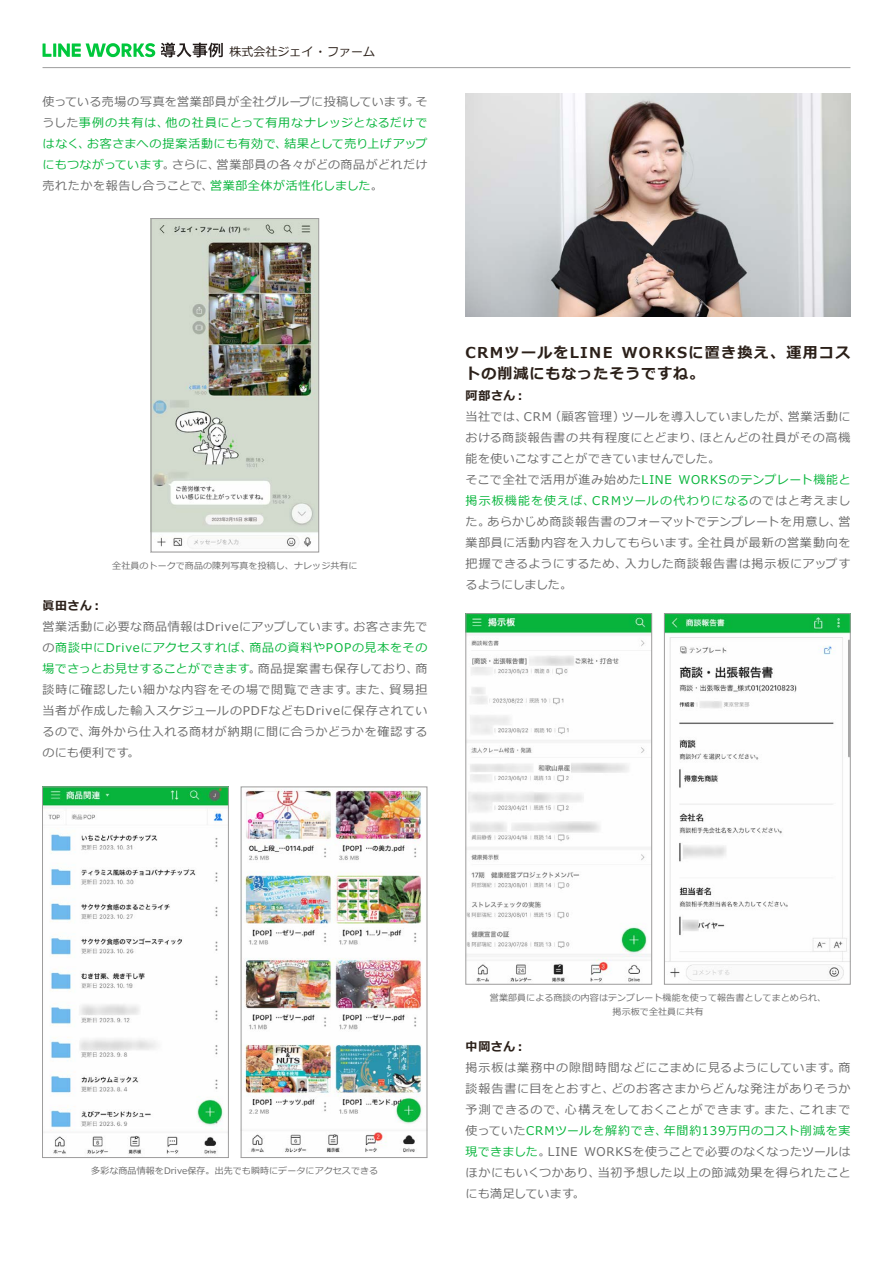
<style>
.page{position:relative;width:893px;height:1263px;background:#fff}
.page>*{position:absolute;margin:0;border:0;box-sizing:border-box;transform-origin:0 0}
.t1{font:700 15px/21px "Meiryo";letter-spacing:.065em;color:#2b2019}
.t2{font:700 15px "Meiryo";letter-spacing:.085em;color:#2b2019}
.t3{font:12px/21px "Meiryo";letter-spacing:.05em;color:#6a6a6a}
.t4{font:12px "Meiryo";letter-spacing:.05em;color:#07b53b}
.t5{font:12px/21px "Meiryo";letter-spacing:.025em;color:#6a6a6a}
.t6{font:12px "Meiryo";letter-spacing:.03em;color:#6a6a6a}
.t7{font:12px/21px "Meiryo";letter-spacing:.01em;color:#6a6a6a}
.t8{font:12px "Meiryo";letter-spacing:.07em;color:#6a6a6a}
.t9{font:12px "Meiryo";letter-spacing:.015em;color:#07b53b}
.t10{font:12px "Meiryo";letter-spacing:.075em;color:#6a6a6a}
.t11{font:700 12px "Meiryo";letter-spacing:.045em;color:#2b2019}
.t12{font:12px "Meiryo";color:#2b2019}
.t13{font:12px "Meiryo";color:#07b53b}
.t14{font:12px "Meiryo";letter-spacing:.025em;color:#07b53b}
.t15{font:12px "Meiryo";letter-spacing:.09em;color:#07b53b}
.t16{font:12px "Meiryo";letter-spacing:.085em;color:#6a6a6a}
.t17{font:9px/13.5px "Meiryo";letter-spacing:.01em;color:#6b6b6b;text-align:center}
.s1{color:#6a6a6a}
.s2{color:#07b53b}
</style>
<div class="page">
<hr style="left:43px;top:67px;width:807px;height:1px;background:#9e9e9e">
<svg style="left:161px;top:43px;width:62px;height:14px"></svg>
<svg style="left:43px;top:43px;width:112px;height:14px"></svg>
<img style="left:44px;top:789px;width:183px;height:365px">
<div style="left:42px;top:787px;width:187px;height:371px;border:1px solid #9d9c9c"></div>
<img style="left:243px;top:789px;width:179px;height:364px">
<div style="left:241px;top:787px;width:186px;height:371px;border:1px solid #9d9c9c"></div>
<img style="left:468px;top:615px;width:182px;height:367px">
<div style="left:466px;top:613px;width:186px;height:371px;border:1px solid #9d9c9c"></div>
<img style="left:666px;top:615px;width:182px;height:366px">
<div style="left:664px;top:613px;width:186px;height:371px;border:1px solid #9d9c9c"></div>
<img style="left:466px;top:94px;width:384px;height:223px">
<img style="left:153px;top:220px;width:164px;height:329px">
<div style="left:151px;top:218px;width:168px;height:334px;border:1px solid #9d9c9c"></div>
<p class="t12" style="left:230px;top:43px;width:147px">株式会社ジェイ・ファーム</p>
<p class="t6" style="left:43px;top:94px;width:378px">使っている売場の写真を営業部員が全社グループに投稿しています。</p>
<p class="t4" style="left:166px;top:115px;width:263px">他の社員にとって有用なナレッジとなるだけで</p>
<p class="t3" style="left:415px;top:92px;width:13px">そ</p>
<p class="t4" style="left:43px;top:115px;width:128px"><span class="s1">うした</span>事例の共有は、</p>
<p class="t13" style="left:284px;top:136px;width:144px">結果として売り上げアップ</p>
<p class="t4" style="left:87px;top:136px;width:202px">お客さまへの提案活動にも有効で、</p>
<p class="t4" style="left:43px;top:136px;width:49px">はなく、</p>
<p class="t3" style="left:217px;top:155px;width:212px">営業部員の各々がどの商品がどれだけ</p>
<p class="t14" style="left:43px;top:157px;width:134px">にもつながっています<span class="s1">。</span></p>
<p class="t3" style="left:172px;top:155px;width:50px">さらに、</p>
<p class="t4" style="left:210px;top:178px;width:174px">営業部全体が活性化しました<span class="s1">。</span></p>
<p class="t3" style="left:43px;top:176px;width:173px">売れたかを報告し合うことで、</p>
<p class="t11" style="left:43px;top:597px;width:62px">眞田さん：</p>
<p class="t17" style="left:112px;top:559px;width:247px">全社員のトークで商品の陳列写真を投稿し、ナレッジ共有に</p>
<p class="t3" style="left:43px;top:617px;width:315px">営業活動に必要な商品情報はDriveにアップしています。</p>
<p class="t4" style="left:249px;top:640px;width:179px">商品の資料やPOPの見本をその</p>
<p class="t3" style="left:353px;top:617px;width:75px">お客さま先で</p>
<p class="t4" style="left:43px;top:640px;width:211px"><span class="s1">の</span>商談中にDriveにアクセスすれば、</p>
<p class="t9" style="left:43px;top:661px;width:220px">場でさっとお見せすることができます<span class="s1">。</span></p>
<p class="t3" style="left:258px;top:659px;width:162px">商品提案書も保存しており、</p>
<p class="t3" style="left:415px;top:659px;width:13px">商</p>
<p class="t3" style="left:43px;top:680px;width:317px">談時に確認したい細かな内容をその場で閲覧できます。</p>
<p class="t3" style="left:43px;top:701px;width:386px">当者が作成した輸入スケジュールのPDFなどもDriveに保存されてい</p>
<p class="t3" style="left:88px;top:722px;width:340px">海外から仕入れる商材が納期に間に合うかどうかを確認する</p>
<p class="t3" style="left:390px;top:680px;width:39px">貿易担</p>
<p class="t3" style="left:355px;top:680px;width:38px">また、</p>
<p class="t3" style="left:43px;top:722px;width:99px">るので、<br>のにも便利です。</p>
<p class="t2" style="left:622px;top:342px;width:230px">WORKSに置き換え、運用コス</p>
<p class="t1" style="left:466px;top:343px;width:240px">CRMツールをLINE<br>トの削減にもなったそうですね。</p>
<p class="t11" style="left:466px;top:387px;width:62px">阿部さん：</p>
<p class="t7" style="left:622px;top:407px;width:171px">ツールを導入していましたが、</p>
<p class="t3" style="left:549px;top:407px;width:77px">（顧客管理）</p>
<p class="t3" style="left:788px;top:407px;width:64px">営業活動に</p>
<p class="t3" style="left:466px;top:407px;width:63px">当社では、</p>
<p class="t3" style="left:524px;top:407px;width:29px">CRM</p>
<p class="t3" style="left:699px;top:428px;width:153px">ほとんどの社員がその高機</p>
<p class="t5" style="left:466px;top:428px;width:256px">おける商談報告書の共有程度にとどまり、<br>能を使いこなすことができていませんでした。</p>
<p class="t4" style="left:678px;top:472px;width:173px">WORKSのテンプレート機能と</p>
<p class="t3" style="left:592px;top:470px;width:260px;text-indent:-127px">そこで全社で活用が進み始めた<span class="s2">LINE<br>CRMツールの代わりになる</span>のではと考えまし</p>
<p class="t15" style="left:466px;top:493px;width:131px">掲示板機能を使えば、</p>
<p class="t6" style="left:488px;top:514px;width:355px">あらかじめ商談報告書のフォーマットでテンプレートを用意し、</p>
<p class="t3" style="left:838px;top:512px;width:13px">営</p>
<p class="t3" style="left:466px;top:512px;width:26px">た。</p>
<p class="t3" style="left:698px;top:533px;width:154px">全社員が最新の営業動向を</p>
<p class="t3" style="left:625px;top:533px;width:227px;text-indent:-159px">業部員に活動内容を入力してもらいます。<br>入力した商談報告書は掲示板にアップす</p>
<p class="t7" style="left:466px;top:554px;width:163px">把握できるようにするため、るようにしました。</p>
<p class="t17" style="left:91px;top:1165px;width:288px">多彩な商品情報をDrive保存。出先でも瞬時にデータにアクセスできる</p>
<p class="t17" style="left:490px;top:991px;width:338px">営業部員による商談の内容はテンプレート機能を使って報告書としてまとめられ、掲示板で全社員に共有</p>
<p class="t11" style="left:466px;top:1038px;width:62px">中岡さん：</p>
<p class="t3" style="left:611px;top:1058px;width:241px;text-indent:-145px">掲示板は業務中の隙間時間などにこまめに見るようにしています。どのお客さまからどんな発注がありそうか</p>
<p class="t3" style="left:838px;top:1058px;width:13px">商</p>
<p class="t3" style="left:466px;top:1079px;width:150px">談報告書に目をとおすと、</p>
<p class="t10" style="left:565px;top:1102px;width:203px">心構えをしておくことができます。</p>
<p class="t16" style="left:466px;top:1102px;width:103px">予測できるので、</p>
<p class="t3" style="left:799px;top:1100px;width:53px">これまで</p>
<p class="t3" style="left:764px;top:1100px;width:39px">また、</p>
<p class="t3" style="left:584px;top:1121px;width:268px;text-indent:-119px">使っていた<span class="s2">CRMツールを解約でき、<br></span>WORKSを使うことで必要のなくなったツールは</p>
<p class="t4" style="left:664px;top:1123px;width:188px">年間約139万円のコスト削減を実</p>
<p class="t4" style="left:466px;top:1144px;width:86px">現できました<span class="s1">。</span></p>
<p class="t3" style="left:548px;top:1142px;width:31px">LINE</p>
<p class="t8" style="left:598px;top:1165px;width:254px">当初予想した以上の節減効果を得られたこと</p>
<p class="t5" style="left:466px;top:1163px;width:136px">ほかにもいくつかあり、にも満足しています。</p>
</div>
